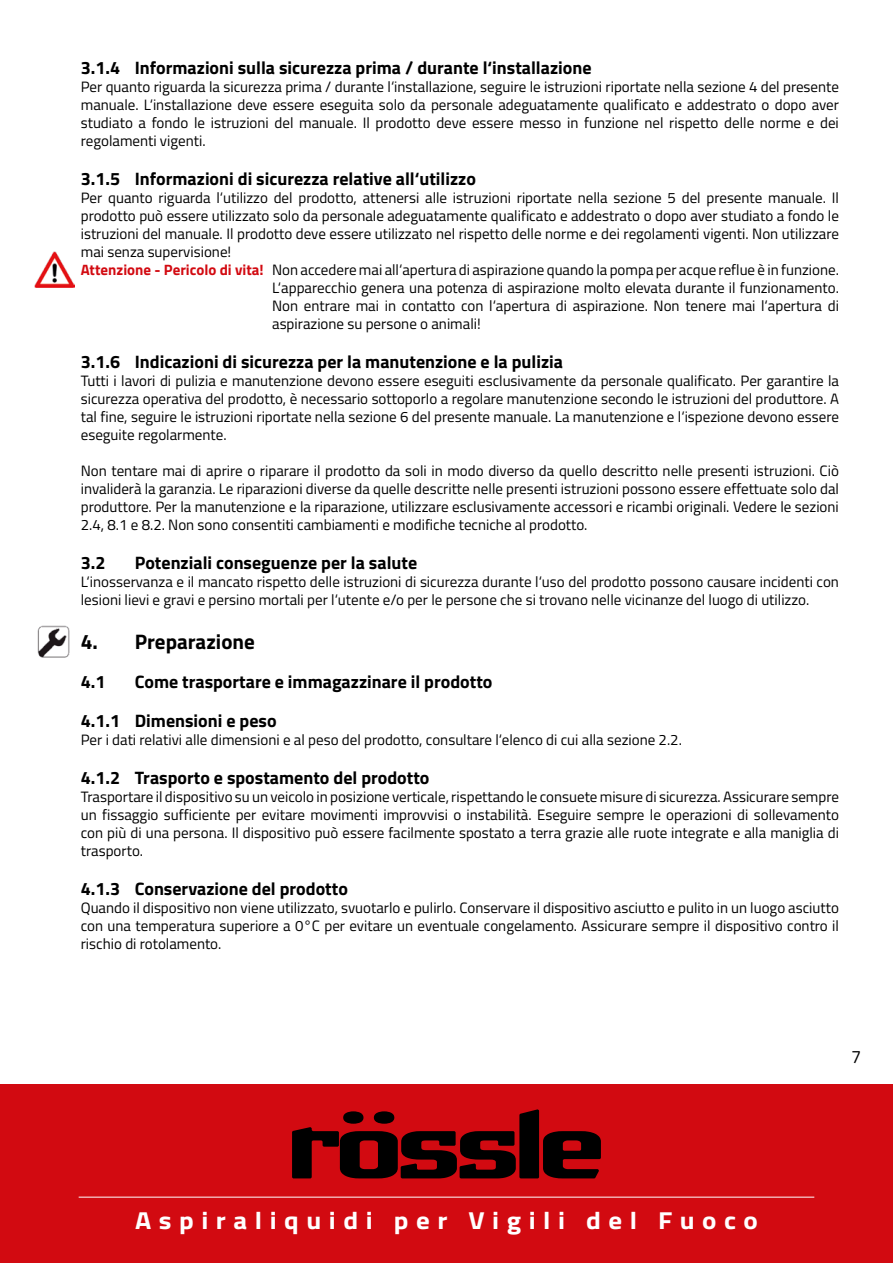
<style>
.page{position:relative;width:893px;height:1263px;background:#fff}
.page>*{position:absolute;margin:0;border:0;box-sizing:border-box;transform-origin:0 0}
.t1{font:700 24.6px "Titillium Web";letter-spacing:.28em;color:#fff;scale:1.1 1}
.t2{font:700 21px "Titillium Web";color:#000}
.t3{font:700 18px/39px "Titillium Web";color:#000}
.t4{font:18px "Titillium Web";color:#000}
.t5{font:15px/18px "Titillium Web";color:#000;text-align:justify}
.s1{font-weight:700;color:#d20a11}
</style>
<div class="page">
<img style="left:34px;top:252px;width:41px;height:35px">
<img style="left:37px;top:625px;width:33px;height:33px">
<div style="left:0;top:1084px;width:893px;height:179px;background:#d20a11"></div>
<svg style="left:292px;top:1109px;width:309px;height:69px"></svg>
<hr style="left:79px;top:1197px;width:735px;height:1px;background:#fff">
<p class="t3" style="left:81px;top:48px;width:512px">3.1.4 Informazioni sulla sicurezza prima / durante l‘installazione</p>
<p class="t5" style="left:81px;top:77px;width:760px">Per quanto riguarda la sicurezza prima / durante l‘installazione, seguire le istruzioni riportate nella sezione 4 del presente manuale. L‘installazione deve essere eseguita solo da personale adeguatamente qualificato e addestrato o dopo aver studiato a fondo le istruzioni del manuale. Il prodotto deve essere messo in funzione nel rispetto delle norme e dei regolamenti vigenti.</p>
<p class="t3" style="left:81px;top:159px;width:397px">3.1.5 Informazioni di sicurezza relative all‘utilizzo</p>
<p class="t5" style="left:81px;top:188px;width:760px">Per quanto riguarda l‘utilizzo del prodotto, attenersi alle istruzioni riportate nella sezione 5 del presente manuale. Il</p>
<p class="t5" style="left:81px;top:206px;width:760px">prodotto può essere utilizzato solo da personale adeguatamente qualificato e addestrato o dopo aver studiato a fondo le</p>
<p class="t5" style="left:81px;top:224px;width:760px">istruzioni del manuale. Il prodotto deve essere utilizzato nel rispetto delle norme e dei regolamenti vigenti. Non utilizzare</p>
<p class="t5" style="left:81px;top:242px;width:152px">mai senza supervisione!</p>
<p class="t5" style="left:81px;top:260px;width:758px"><span class="s1">Attenzione - Pericolo di vita!</span> Non accedere mai all‘apertura di aspirazione quando la pompa per acque reflue è in funzione.</p>
<p class="t5" style="left:272px;top:278px;width:566px">L‘apparecchio genera una potenza di aspirazione molto elevata durante il funzionamento.</p>
<p class="t5" style="left:272px;top:296px;width:568px">Non entrare mai in contatto con l‘apertura di aspirazione. Non tenere mai l‘apertura di</p>
<p class="t5" style="left:272px;top:314px;width:210px">aspirazione su persone o animali!</p>
<p class="t3" style="left:81px;top:342px;width:484px">3.1.6 Indicazioni di sicurezza per la manutenzione e la pulizia</p>
<p class="t5" style="left:81px;top:371px;width:760px">Tutti i lavori di pulizia e manutenzione devono essere eseguiti esclusivamente da personale qualificato. Per garantire la sicurezza operativa del prodotto, è necessario sottoporlo a regolare manutenzione secondo le istruzioni del produttore. A tal fine, seguire le istruzioni riportate nella sezione 6 del presente manuale. La manutenzione e l‘ispezione devono essere eseguite regolarmente.</p>
<p class="t5" style="left:81px;top:461px;width:760px">Non tentare mai di aprire o riparare il prodotto da soli in modo diverso da quello descritto nelle presenti istruzioni. Ciò invaliderà la garanzia. Le riparazioni diverse da quelle descritte nelle presenti istruzioni possono essere effettuate solo dal produttore. Per la manutenzione e la riparazione, utilizzare esclusivamente accessori e ricambi originali. Vedere le sezioni 2.4, 8.1 e 8.2. Non sono consentiti cambiamenti e modifiche tecniche al prodotto.</p>
<p class="t3" style="left:81px;top:543px;width:26px">3.2</p>
<p class="t3" style="left:135px;top:543px;width:284px">Potenziali conseguenze per la salute</p>
<p class="t5" style="left:81px;top:572px;width:760px">L‘inosservanza e il mancato rispetto delle istruzioni di sicurezza durante l‘uso del prodotto possono causare incidenti con lesioni lievi e gravi e persino mortali per l‘utente e/o per le persone che si trovano nelle vicinanze del luogo di utilizzo.</p>
<h2 class="t2" style="left:81px;top:625px;width:176px">4. Preparazione</h2>
<p class="t3" style="left:81px;top:661px;width:26px">4.1</p>
<p class="t3" style="left:81px;top:661px;width:413px;text-indent:54px">Come trasportare e immagazzinare il prodotto<br>4.1.1 Dimensioni e peso</p>
<p class="t5" style="left:81px;top:730px;width:601px">Per i dati relativi alle dimensioni e al peso del prodotto, consultare l‘elenco di cui alla sezione 2.2.</p>
<p class="t3" style="left:81px;top:757px;width:350px">4.1.2 Trasporto e spostamento del prodotto</p>
<p class="t5" style="left:81px;top:787px;width:760px">Trasportare il dispositivo su un veicolo in posizione verticale, rispettando le consuete misure di sicurezza. Assicurare sempre un fissaggio sufficiente per evitare movimenti improvvisi o instabilità. Eseguire sempre le operazioni di sollevamento con più di una persona. Il dispositivo può essere facilmente spostato a terra grazie alle ruote integrate e alla maniglia di trasporto.</p>
<p class="t3" style="left:81px;top:868px;width:269px">4.1.3 Conservazione del prodotto</p>
<p class="t5" style="left:81px;top:898px;width:760px">Quando il dispositivo non viene utilizzato, svuotarlo e pulirlo. Conservare il dispositivo asciutto e pulito in un luogo asciutto con una temperatura superiore a 0°C per evitare un eventuale congelamento. Assicurare sempre il dispositivo contro il rischio di rotolamento.</p>
<p class="t4" style="left:851px;top:1044px;width:12px">7</p>
<h1 class="t1" style="left:135px;top:1201px;width:568px">Aspiraliquidi per Vigili del Fuoco</h1>
</div>
